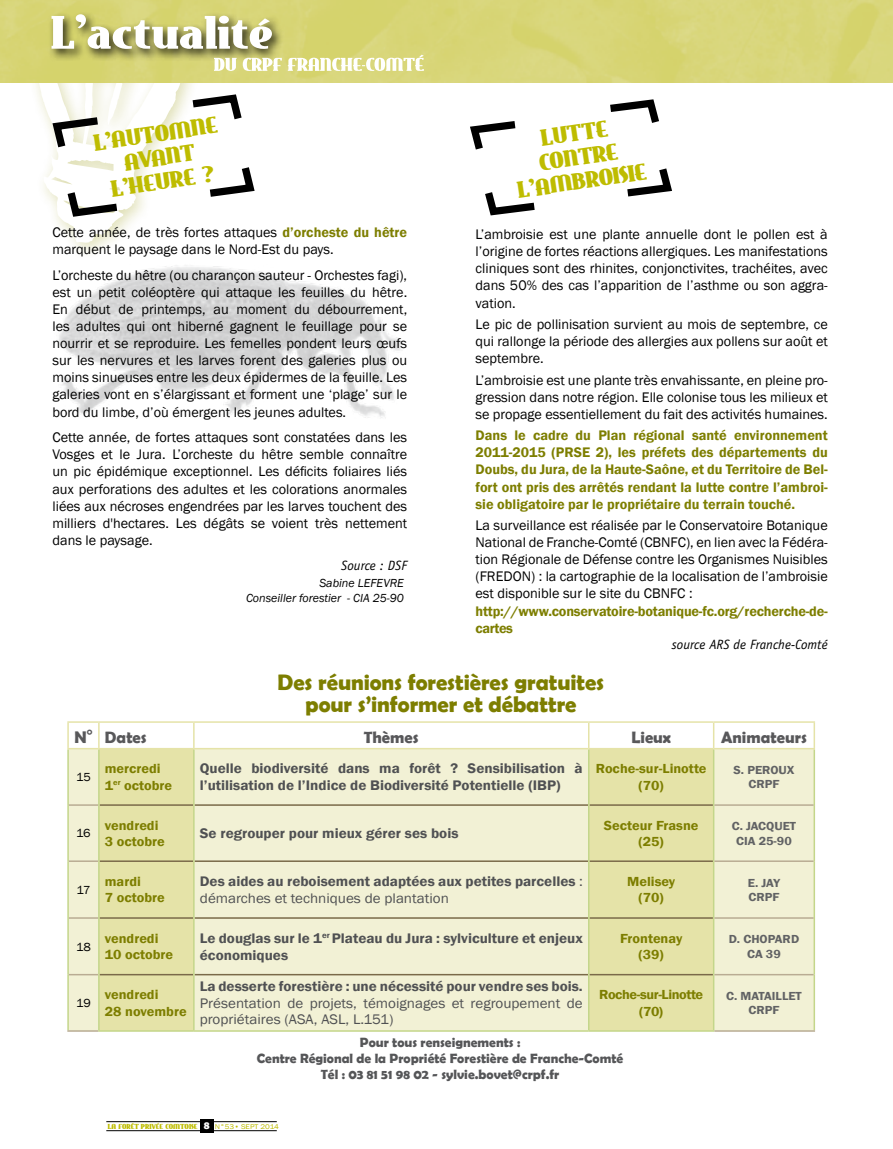
<style>
.page{position:relative;width:893px;height:1149px;background:#fff}
.page>*{position:absolute;margin:0;border:0;box-sizing:border-box;transform-origin:0 0}
.t1{font:700 22.5px/22.2px "Berlin Sans FB Demi";color:#7d7e00;text-align:center}
.t2{font:22.5px "East Market";color:#bebc00}
.t3{font:700 16.5px "Berlin Sans FB Demi";color:#58585a}
.t4{font:14.25px/17.1px "Franklin Gothic";color:#000;text-align:justify}
.t5{font:600 14.25px/17.1px "Franklin Gothic";color:#505153;scale:1.06 1}
.t6{font:600 14.25px/17.1px "Franklin Gothic";letter-spacing:-.005em;color:#7d7e00;text-align:justify}
.t7{font:14.25px/16.5px "Franklin Gothic";color:#505153;scale:1.06 1}
.t8{font:600 13.5px/16.2px "Franklin Gothic";color:#7d7e00;scale:1.06 1}
.t9{font:700 13.5px/16.2px "Berlin Sans FB Demi";color:#555658;text-align:center}
.t10{font:italic 13.5px "Officina Sans";color:#000}
.t11{font:600 13.5px/16.2px "Franklin Gothic";letter-spacing:-.03em;color:#7d7e00;text-align:center;scale:1.06 1}
.t12{font:600 12px/14.4px "Franklin Gothic";color:#616264;text-align:center;scale:1.06 1}
.t13{font:italic 12px/15px "Franklin Gothic";color:#000;text-align:right}
.t14{font:12px "Franklin Gothic";letter-spacing:-.015em;color:#000;scale:1.06 1}
.t15{font:7.05px "East Market";color:#bebc00}
.s1{font-weight:600;color:#7d7e00}
.s2{font-family:"Impact";font-weight:400}
.s3{font-weight:400}
.s4{font-family:"Franklin Gothic";font-weight:800;font-size:10.05px;color:#fff}
.s5{font-family:"Franklin Gothic"}
</style>
<div class="page">
<hr style="left:106px;top:1120px;width:171px;height:1px;background:#000">
<hr style="left:106px;top:1129px;width:171px;height:1px;background:#000">
<div style="left:200px;top:1119px;width:14px;height:13px;background:#000"></div>
<hr style="left:98px;top:1029px;width:96px;height:2px;background:#c4d68a">
<hr style="left:194px;top:1029px;width:395px;height:2px;background:#c4d68a">
<hr style="left:589px;top:1029px;width:125px;height:2px;background:#c4d68a">
<hr style="left:714px;top:1029px;width:101px;height:2px;background:#b9ac93">
<hr style="left:67px;top:749px;width:2px;height:55px;background:#c4d68a">
<hr style="left:67px;top:804px;width:2px;height:56px;background:#c4d68a">
<hr style="left:67px;top:860px;width:2px;height:57px;background:#c4d68a">
<hr style="left:67px;top:917px;width:2px;height:57px;background:#c4d68a">
<hr style="left:67px;top:974px;width:2px;height:55px;background:#c4d68a">
<hr style="left:67px;top:1029px;width:31px;height:2px;background:#b9ac93">
<hr style="left:67px;top:721px;width:32px;height:1px;background:#e5e3a8">
<hr style="left:67px;top:722px;width:2px;height:25px;background:#e5e3a8">
<svg style="left:68px;top:721px;width:747px;height:309px;background:#ecebc8"></svg>
<hr style="left:67px;top:747px;width:32px;height:2px;background:#e5e3a8">
<hr style="left:99px;top:747px;width:95px;height:2px;background:#e5e3a8">
<hr style="left:194px;top:747px;width:395px;height:2px;background:#e5e3a8">
<hr style="left:589px;top:747px;width:125px;height:2px;background:#e5e3a8">
<hr style="left:714px;top:747px;width:101px;height:2px;background:#e5e3a8">
<img style="left:59px;top:244px;width:343px;height:174px">
<svg style="left:38px;top:7px;width:386px;height:237px"></svg>
<svg style="left:470px;top:121px;width:46px;height:29px"></svg>
<svg style="left:485px;top:192px;width:50px;height:24px"></svg>
<svg style="left:610px;top:99px;width:49px;height:24px"></svg>
<svg style="left:627px;top:168px;width:45px;height:29px"></svg>
<h1 class="t2" style="left:92px;top:130px;width:69px;rotate:-8deg">L’automne</h1>
<h1 class="t2" style="left:123px;top:150px;width:15px;rotate:-8deg">avant</h1>
<h1 class="t2" style="left:110px;top:176px;width:106px;rotate:-8deg">l’he ure ?</h1>
<p class="t4" style="left:52px;top:224px;width:356px">Cette année, de très fortes attaques <span class="s1">d’orcheste du hêtre </span>marquent le paysage dans le Nord-Est du pays.</p>
<p class="t4" style="left:52px;top:266px;width:356px">L’orcheste du hêtre (ou charançon sauteur - Orchestes fagi), est un petit coléoptère qui attaque les feuilles du hêtre.<br>En début de printemps, au moment du débourrement, les adultes qui ont hiberné gagnent le feuillage pour se nourrir et se reproduire. Les femelles pondent leurs œufs sur les nervures et les larves forent des galeries plus ou moins sinueuses entre les deux épidermes de la feuille. Les galeries vont en s’élargissant et forment une ‘plage’ sur le bord du limbe, d’où émergent les jeunes adultes.</p>
<p class="t4" style="left:52px;top:429px;width:356px">Cette année, de fortes attaques sont constatées dans les Vosges et le Jura. L’orcheste du hêtre semble connaître un pic épidémique exceptionnel. Les déficits foliaires liés aux perforations des adultes et les colorations anormales liées aux nécroses engendrées par les larves touchent des milliers d'hectares. Les dégâts se voient très nettement dans le paysage.</p>
<p class="t10" style="left:341px;top:557px;width:67px">Source : DSF</p>
<p class="t13" style="left:246px;top:575px;width:159px">Sabine LEFEVRE<br>Conseiller forestier - CIA 25-90</p>
<h1 class="t2" style="left:539px;top:125px;width:40px;rotate:-8deg">Lutte</h1>
<h1 class="t2" style="left:538px;top:150px;width:15px;rotate:-8deg">contre</h1>
<h1 class="t2" style="left:516px;top:177px;width:54px;rotate:-8deg">l ’Ambroisie</h1>
<p class="t4" style="left:476px;top:226px;width:354px">L’ambroisie est une plante annuelle dont le pollen est à l’origine de fortes réactions allergiques. Les manifestations cliniques sont des rhinites, conjonctivites, trachéites, avec dans 50% des cas l’apparition de l’asthme ou son aggra&shy;vation.</p>
<p class="t4" style="left:476px;top:316px;width:354px">Le pic de pollinisation survient au mois de septembre, ce qui rallonge la période des allergies aux pollens sur août et septembre.</p>
<p class="t4" style="left:476px;top:371px;width:354px">L’ambroisie est une plante très envahissante, en pleine pro&shy;gression dans notre région. Elle colonise tous les milieux et se propage essentiellement du fait des activités humaines.</p>
<p class="t6" style="left:476px;top:427px;width:354px">Dans le cadre du Plan régional santé environnement 2011-2015 (PRSE 2), les préfets des départements du Doubs, du Jura, de la Haute-Saône, et du Territoire de Bel&shy;fort ont pris des arrêtés rendant la lutte contre l’ambroi&shy;sie obligatoire par le propriétaire du terrain touché.</p>
<p class="t4" style="left:476px;top:517px;width:354px">La surveillance est réalisée par le Conservatoire Botanique National de Franche-Comté (CBNFC), en lien avec la Fédéra&shy;tion Régionale de Défense contre les Organismes Nuisibles (FREDON) : la cartographie de la localisation de l’ambroisie est disponible sur le site du CBNFC :</p>
<p class="t6" style="left:476px;top:602px;width:354px">http://www.conservatoire-botanique-fc.org/recherche-de&shy;cartes</p>
<p class="t10" style="left:672px;top:636px;width:157px">source ARS de Franche-Comté</p>
<h1 class="t1" style="left:277px;top:670px;width:328px">Des réunions forestières gratuites pour s’informer et débattre</h1>
<p class="t3" style="left:74px;top:727px;width:74px">N<span class="s2">°</span> Dates</p>
<p class="t3" style="left:364px;top:727px;width:56px">Thèmes</p>
<p class="t3" style="left:631px;top:727px;width:41px">Lieux</p>
<p class="t3" style="left:721px;top:727px;width:87px">Animateurs</p>
<p class="t14" style="left:76px;top:769px;width:15px">15</p>
<p class="t8" style="left:105px;top:760px;width:65px">mercredi<br>1<sup>er</sup> octobre</p>
<p class="t5" style="left:200px;top:760px;width:363px">Quelle biodiversité dans ma forêt ? Sensibilisation à l’utilisation de l’Indice de Biodiversité Potentielle (IBP)</p>
<p class="t8" style="left:596px;top:760px;width:106px;text-align:center">Roche-sur-Linotte (70)</p>
<p class="t12" style="left:733px;top:762px;width:59px">S. PEROUX<br>CRPF</p>
<p class="t14" style="left:76px;top:825px;width:15px">16</p>
<p class="t8" style="left:105px;top:817px;width:58px">vendredi<br>3 octobre</p>
<p class="t5" style="left:200px;top:824px;width:245px">Se regrouper pour mieux gérer ses bois</p>
<p class="t8" style="left:604px;top:817px;width:91px;text-align:center">Secteur Frasne (25)</p>
<p class="t12" style="left:732px;top:818px;width:62px">C. JACQUET<br>CIA 25-90</p>
<p class="t14" style="left:76px;top:882px;width:15px">17</p>
<p class="t8" style="left:105px;top:873px;width:58px">mardi<br>7 octobre</p>
<p class="t5" style="left:200px;top:872px;width:363px">Des aides au reboisement adaptées aux petites parcelles <span class="s3">: démarches et techniques de plantation</span></p>
<p class="t8" style="left:627px;top:873px;width:47px;text-align:center">Melisey (70)</p>
<p class="t12" style="left:748px;top:875px;width:32px;text-align:left">E. JAY<br>CRPF</p>
<p class="t14" style="left:76px;top:938px;width:15px">18</p>
<p class="t8" style="left:105px;top:930px;width:66px">vendredi<br>10 octobre</p>
<p class="t5" style="left:200px;top:929px;width:363px">Le douglas sur le 1<sup>er</sup> Plateau du Jura : sylviculture et enjeux économiques</p>
<p class="t8" style="left:620px;top:930px;width:60px;text-align:center">Frontenay (39)</p>
<p class="t12" style="left:729px;top:931px;width:68px">D. CHOPARD<br>CA 39</p>
<p class="t14" style="left:76px;top:995px;width:15px">19</p>
<p class="t8" style="left:105px;top:986px;width:79px">vendredi<br>28 novembre</p>
<p class="t5" style="left:200px;top:977px;width:363px">La desserte forestière : une nécessité pour vendre ses bois.</p>
<p class="t7" style="left:200px;top:994px;width:363px">Présentation de projets, témoignages et regroupement de propriétaires (ASA, ASL, L.151)</p>
<p class="t11" style="left:599px;top:986px;width:100px">Roche-sur-Linotte (70)</p>
<p class="t12" style="left:726px;top:988px;width:73px">C. MATAILLET<br>CRPF</p>
<p class="t9" style="left:257px;top:1033px;width:368px">Pour tous renseignements :<br>Centre Régional de la Propriété Forestière de Franche-Comté<br>Tél : 03 81 51 98 02 - sylvie.bovet@crpf.fr</p>
<p class="t15" style="left:108px;top:1121px;width:173px">LA FORÊT PRIVÉE COMTOISE <span class="s4">8</span> <span class="s5">N°53• sept 2014</span></p>
</div>
